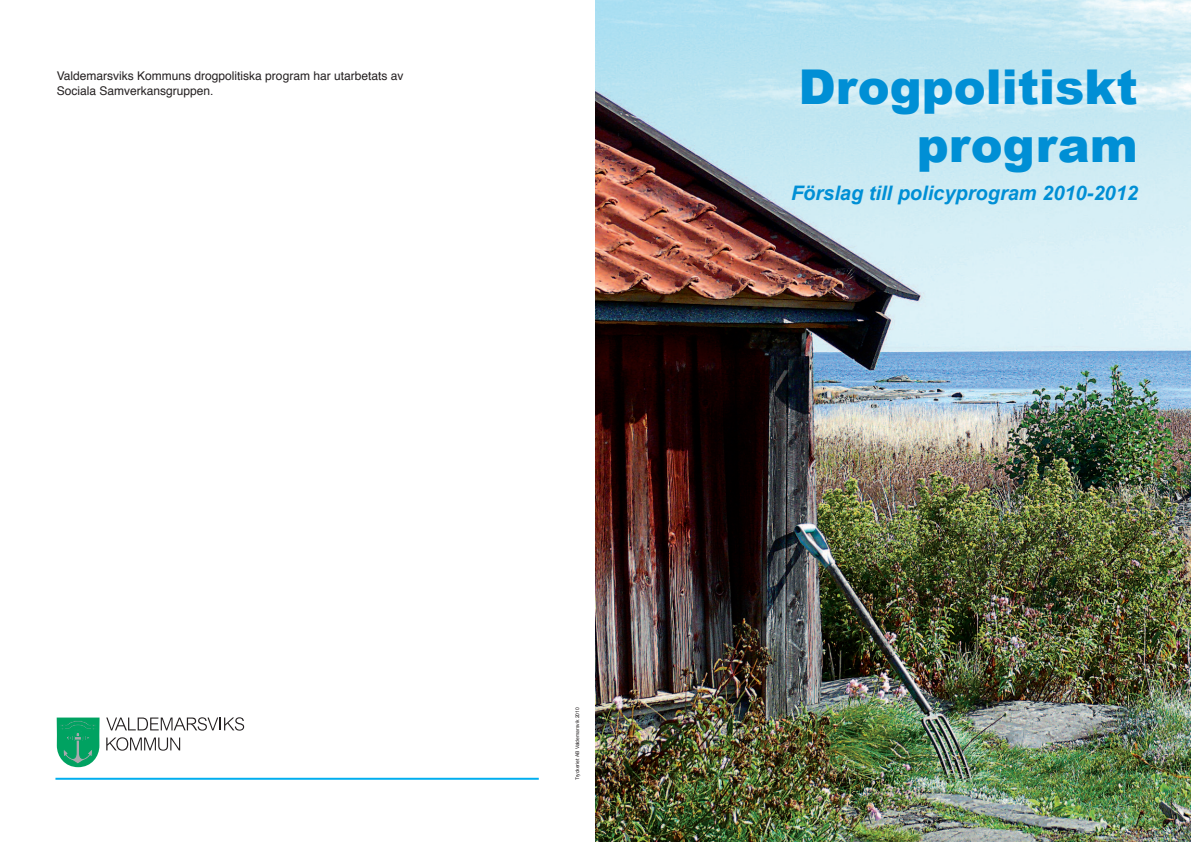
<style>
.page{position:relative;width:1191px;height:842px;background:#fff}
.page>*{position:absolute;margin:0;border:0;box-sizing:border-box;transform-origin:0 0}
.t1{font:900 48px/57.6px "Arial";color:#008fd5;text-align:right}
.t2{font:italic 700 20px "Arial";color:#008fd5}
.t3{font:12px/14.4px "Helvetica";color:#231f20}
.t4{font:5px "Arial";color:#231f20}
</style>
<div class="page">
<img style="left:595px;top:0;width:596px;height:842px">
<hr style="left:55px;top:778px;width:484px;height:2px;background:#00aeef">
<svg style="left:57px;top:717px;width:43px;height:50px;background:#29ac78"></svg>
<svg style="left:106px;top:737px;width:74px;height:14px"></svg>
<svg style="left:106px;top:717px;width:138px;height:14px"></svg>
<p class="t3" style="left:57px;top:70px;width:348px">Valdemarsviks Kommuns drogpolitiska program har utarbetats av<br>Sociala Samverkansgruppen.</p>
<p class="t4" style="left:575px;top:780px;width:75px;rotate:-90deg">Tryckeriet AB Valdemarsvik 2010</p>
<p class="t1" style="left:798px;top:57px;width:341px">Drogpolitiskt program</p>
<p class="t2" style="left:791px;top:182px;width:348px">Förslag till policyprogram 2010-2012</p>
</div>
